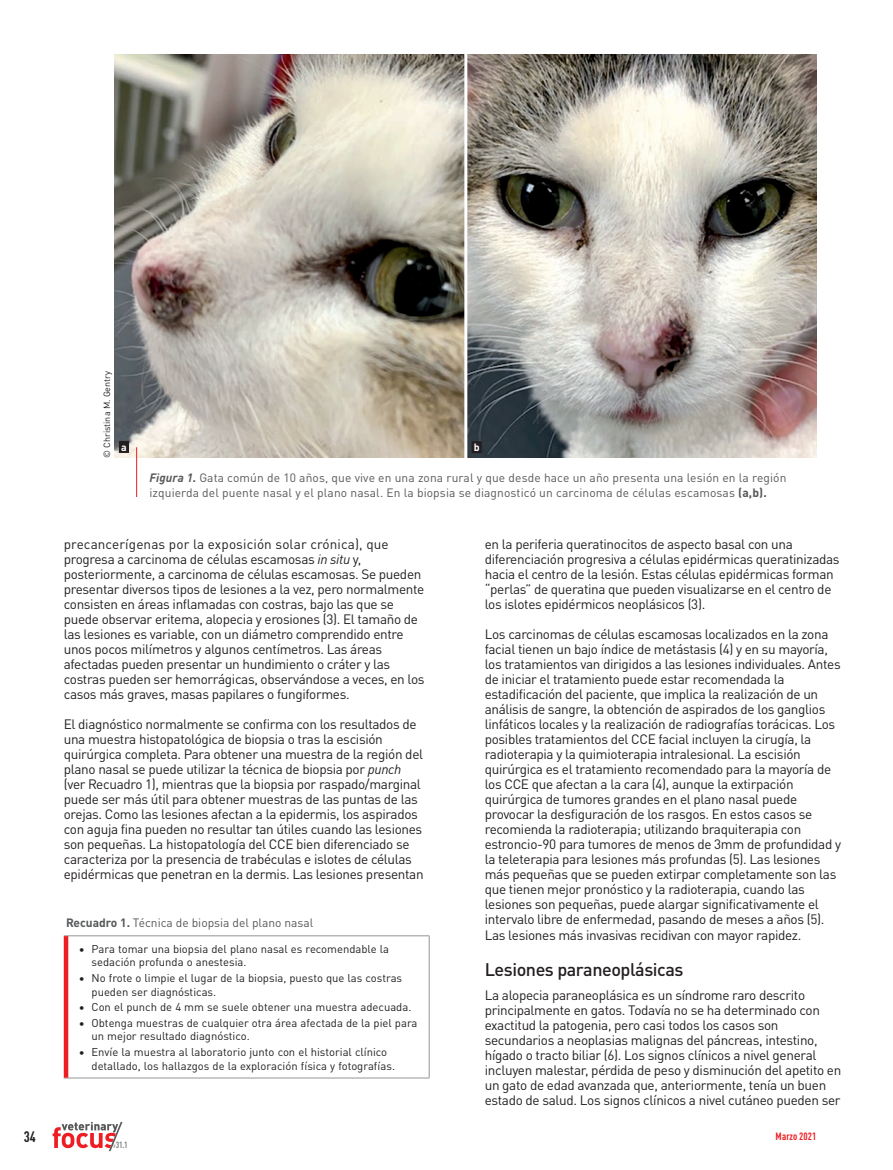
<style>
.page{position:relative;width:893px;height:1170px;background:#fff}
.page>*{position:absolute;margin:0;border:0;box-sizing:border-box;transform-origin:0 0}
.inter_niveau2{font:500 18px "DIN Pro";letter-spacing:-.025em;color:#231f20}
.t1{font:700 condensed 15px "DIN Pro";color:#231f20}
.GB_texte_courant{font:13.5px/15px "DIN Pro";letter-spacing:-.025em;color:#231f20}
.titre_legende_HAUT{font:12px/15px "DIN Pro";letter-spacing:.01em;color:#57585a}
.titre_legende_SANS{font:12px "DIN Pro";color:#57585a}
.t2{font:11.25px/13.5px "DIN Pro";color:#231f20}
.t3{font:700 condensed 10.5px "DIN Pro";letter-spacing:.01em;color:#ee1d23}
.cartouche_numero_p{font:700 10.5px "DIN Pro";color:#fff}
.t4{font:9px "DIN Pro";color:#231f20}
.t5{font:700 condensed 8.85px "DIN Pro";color:#808285}
.s1{font-weight:700;font-style:italic}
.s2{font-weight:700}
.s3{font-style:italic}
.s4{font-weight:400;font-size:5.25px}
</style>
<div class="page">
<hr style="left:64px;top:935px;width:365px;height:1px;background:#939598">
<hr style="left:429px;top:936px;width:1px;height:141px;background:#939598">
<hr style="left:64px;top:1077px;width:365px;height:1px;background:#939598">
<hr style="left:64px;top:936px;width:4px;height:141px;background:#ee1d23">
<img style="left:467px;top:55px;width:349px;height:403px">
<svg style="left:114px;top:55px;width:350px;height:403px;background:#a8a398"></svg>
<hr style="left:136px;top:447px;width:1px;height:50px;background:#ee1d23">
<div style="left:119px;top:441px;width:10px;height:12px;background:#231f20"></div>
<div style="left:472px;top:441px;width:10px;height:12px;background:#231f20"></div>
<svg style="left:53px;top:1122px;width:70px;height:28px"></svg>
<p class="t4" style="left:100px;top:458px;width:88px;rotate:-90deg">© Christina M. Gentry</p>
<p class="cartouche_numero_p" style="left:121px;top:438px;width:7px">a</p>
<p class="cartouche_numero_p" style="left:474px;top:438px;width:7px">b</p>
<p class="titre_legende_HAUT" style="left:149px;top:469px;width:639px"><span class="s1">Figura 1.</span> Gata común de 10 años, que vive en una zona rural y que desde hace un año presenta una lesión en la región izquierda del puente nasal y el plano nasal. En la biopsia se diagnosticó un carcinoma de células escamosas <span class="s2">(a,b).</span></p>
<p class="GB_texte_courant" style="left:64px;top:536px;width:362px">precancerígenas por la exposición solar crónica), que progresa a carcinoma de células escamosas <span class="s3">in situ</span> y, posteriormente, a carcinoma de células escamosas. Se pueden presentar diversos tipos de lesiones a la vez, pero normalmente consisten en áreas inflamadas con costras, bajo las que se puede observar eritema, alopecia y erosiones (3). El tamaño de las lesiones es variable, con un diámetro comprendido entre unos pocos milímetros y algunos centímetros. Las áreas afectadas pueden presentar un hundimiento o cráter y las costras pueden ser hemorrágicas, observándose a veces, en los casos más graves, masas papilares o fungiformes.</p>
<p class="GB_texte_courant" style="left:64px;top:716px;width:361px">El diagnóstico normalmente se confirma con los resultados de una muestra histopatológica de biopsia o tras la escisión quirúrgica completa. Para obtener una muestra de la región del plano nasal se puede utilizar la técnica de biopsia por <span class="s3">punch </span>(ver Recuadro 1), mientras que la biopsia por raspado/marginal puede ser más útil para obtener muestras de las puntas de las orejas. Como las lesiones afectan a la epidermis, los aspirados con aguja fina pueden no resultar tan útiles cuando las lesiones son pequeñas. La histopatología del CCE bien diferenciado se caracteriza por la presencia de trabéculas e islotes de células epidérmicas que penetran en la dermis. Las lesiones presentan</p>
<p class="titre_legende_SANS" style="left:66px;top:913px;width:249px"><span class="s2">Recuadro 1.</span> Técnica de biopsia del plano nasal</p>
<p class="t2" style="left:92px;top:941px;width:299px;text-indent:-13px">• Para tomar una biopsia del plano nasal es recomendable la sedación profunda o anestesia.</p>
<p class="t2" style="left:92px;top:970px;width:312px;text-indent:-13px">• No frote o limpie el lugar de la biopsia, puesto que las costras pueden ser diagnósticas.</p>
<p class="t2" style="left:79px;top:999px;width:334px">• Con el punch de 4 mm se suele obtener una muestra adecuada.</p>
<p class="t2" style="left:92px;top:1015px;width:327px;text-indent:-13px">• Obtenga muestras de cualquier otra área afectada de la piel para un mejor resultado diagnóstico.</p>
<p class="t2" style="left:92px;top:1044px;width:305px;text-indent:-13px">• Envíe la muestra al laboratorio junto con el historial clínico detallado, los hallazgos de la exploración física y fotografías.</p>
<p class="GB_texte_courant" style="left:485px;top:536px;width:356px">en la periferia queratinocitos de aspecto basal con una diferenciación progresiva a células epidérmicas queratinizadas hacia el centro de la lesión. Estas células epidérmicas forman “perlas” de queratina que pueden visualizarse en el centro de los islotes epidérmicos neoplásicos (3).</p>
<p class="GB_texte_courant" style="left:485px;top:626px;width:358px">Los carcinomas de células escamosas localizados en la zona facial tienen un bajo índice de metástasis (4) y en su mayoría, los tratamientos van dirigidos a las lesiones individuales. Antes de iniciar el tratamiento puede estar recomendada la estadificación del paciente, que implica la realización de un análisis de sangre, la obtención de aspirados de los ganglios linfáticos locales y la realización de radiografías torácicas. Los posibles tratamientos del CCE facial incluyen la cirugía, la radioterapia y la quimioterapia intralesional. La escisión quirúrgica es el tratamiento recomendado para la mayoría de los CCE que afectan a la cara (4), aunque la extirpación quirúrgica de tumores grandes en el plano nasal puede provocar la desfiguración de los rasgos. En estos casos se recomienda la radioterapia; utilizando braquiterapia con estroncio-90 para tumores de menos de 3mm de profundidad y la teleterapia para lesiones más profundas (5). Las lesiones más pequeñas que se pueden extirpar completamente son las que tienen mejor pronóstico y la radioterapia, cuando las lesiones son pequeñas, puede alargar significativamente el intervalo libre de enfermedad, pasando de meses a años (5).<br>Las lesiones más invasivas recidivan con mayor rapidez.</p>
<p class="inter_niveau2" style="left:485px;top:956px;width:200px">Lesiones paraneoplásicas</p>
<p class="GB_texte_courant" style="left:485px;top:986px;width:358px">La alopecia paraneoplásica es un síndrome raro descrito principalmente en gatos. Todavía no se ha determinado con exactitud la patogenia, pero casi todos los casos son secundarios a neoplasias malignas del páncreas, intestino, hígado o tracto biliar (6). Los signos clínicos a nivel general incluyen malestar, pérdida de peso y disminución del apetito en un gato de edad avanzada que, anteriormente, tenía un buen estado de salud. Los signos clínicos a nivel cutáneo pueden ser</p>
<p class="t1" style="left:24px;top:1125px;width:14px">34</p>
<p class="t3" style="left:776px;top:1128px;width:42px">Marzo 2021</p>
<p class="t5" style="left:113px;top:1138px;width:16px"><span class="s4">#</span>31.1</p>
</div>
